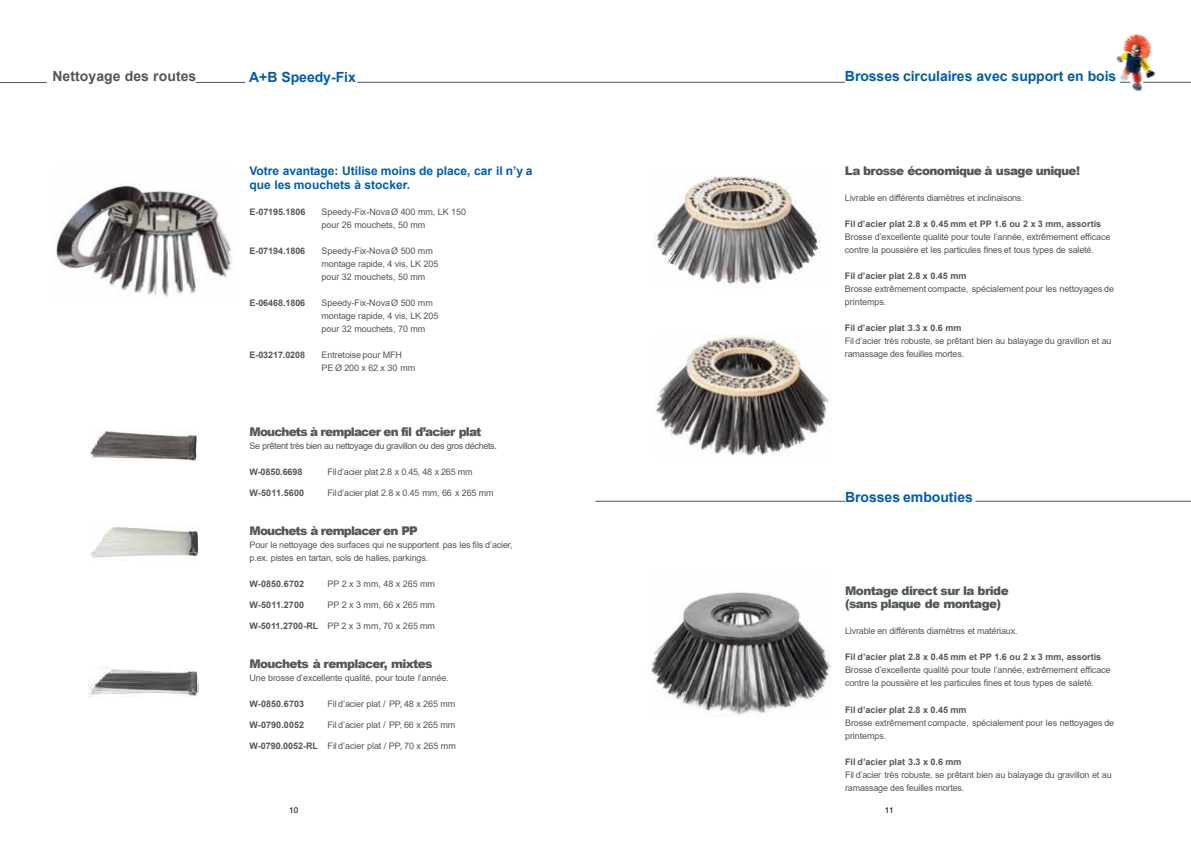
<style>
.page{position:relative;width:1191px;height:843px;background:#fff}
.page>*{position:absolute;margin:0;border:0;box-sizing:border-box;transform-origin:0 0}
.t1{font:700 14px "Arial";letter-spacing:-.005em;color:#005daa}
.t2{font:700 14px "Arial";letter-spacing:.005em;color:#52575a}
.t3{font:900 12px/13px "Arial";letter-spacing:-.055em;color:#52575a}
.t4{font:700 12px/14px "Arial";color:#005daa}
.t5{font:9px/13px "Arial";letter-spacing:-.015em;color:#52575a}
.t6{font:700 9px "Arial";color:#52575a}
.t7{font:9px "Arial";letter-spacing:-.035em;color:#52575a}
.t8{font:9px "Arial";letter-spacing:.255em;color:#52575a}
.t9{font:9px "Arial";letter-spacing:.005em;color:#52575a}
.t10{font:8px "Arial";color:#000}
.s1{font-weight:700}
</style>
<div class="page">
<hr style="left:595px;top:501px;width:250px;height:1px;background:#52575a">
<hr style="left:975px;top:501px;width:216px;height:1px;background:#52575a">
<hr style="left:0;top:82px;width:47px;height:1px;background:#52575a">
<hr style="left:196px;top:82px;width:49px;height:1px;background:#52575a">
<hr style="left:1143px;top:82px;width:48px;height:1px;background:#52575a">
<img style="left:1116px;top:34px;width:41px;height:57px">
<hr style="left:357px;top:82px;width:488px;height:1px;background:#52575a">
<img style="left:53px;top:184px;width:179px;height:113px">
<img style="left:89px;top:666px;width:110px;height:31px">
<img style="left:90px;top:524px;width:109px;height:34px">
<img style="left:89px;top:430px;width:109px;height:31px">
<img style="left:655px;top:335px;width:175px;height:121px">
<img style="left:653px;top:176px;width:168px;height:109px">
<img style="left:650px;top:592px;width:181px;height:123px">
<h1 class="t2" style="left:52px;top:71px;width:145px">Nettoyage des routes</h1>
<h1 class="t1" style="left:249px;top:72px;width:108px">A+B Speedy-Fix</h1>
<h1 class="t1" style="left:845px;top:71px;width:273px">Brosses circulaires avec support en bois</h1>
<h2 class="t4" style="left:249px;top:165px;width:284px">Votre avantage: Utilise moins de place, car il n’y a que les mouchets à stocker.</h2>
<p class="t6" style="left:249px;top:208px;width:57px">E-07195.1806</p>
<p class="t5" style="left:321px;top:206px;width:146px">Speedy-Fix-NovaØ 400 mm, LK 150 pour 26 mouchets, 50 mm</p>
<p class="t6" style="left:249px;top:247px;width:57px">E-07194.1806</p>
<p class="t5" style="left:321px;top:245px;width:118px">Speedy-Fix-NovaØ 500 mm montage rapide, 4 vis, LK 205 pour 32 mouchets, 50 mm</p>
<p class="t6" style="left:249px;top:299px;width:57px">E-06468.1806</p>
<p class="t5" style="left:321px;top:297px;width:118px">Speedy-Fix-NovaØ 500 mm montage rapide, 4 vis, LK 205 pour 32 mouchets, 70 mm</p>
<p class="t6" style="left:249px;top:351px;width:57px">E-03217.0208</p>
<p class="t5" style="left:321px;top:349px;width:95px">Entretoise pour MFH<br>PEØ200x62x30 mm</p>
<h2 class="t3" style="left:249px;top:426px;width:233px">Mouchets à remplacer en fil d’acier plat</h2>
<p class="t7" style="left:249px;top:442px;width:249px">Se prêtent très bien au nettoyage du gravillon ou des gros déchets.</p>
<p class="t6" style="left:249px;top:468px;width:54px">W-0850.6698</p>
<p class="t5" style="left:327px;top:466px;width:146px">Fild’acier plat 2.8 x 0.45, 48 x 265 mm</p>
<p class="t6" style="left:249px;top:489px;width:56px">W-5011.5600</p>
<p class="t5" style="left:327px;top:487px;width:168px">Fild’acier plat 2.8 x 0.45 mm, 66 x 265 mm</p>
<h2 class="t3" style="left:249px;top:525px;width:170px">Mouchets à remplacer en PP</h2>
<p class="t5" style="left:249px;top:539px;width:265px">Pour le nettoyage des surfaces qui ne supportent pas les fils d’acier, p.ex. pistes en tartan, sols de halles, parkings.</p>
<p class="t6" style="left:249px;top:580px;width:56px">W-0850.6702</p>
<p class="t8" style="left:327px;top:580px;width:109px">PP2x3mm,48x265mm</p>
<p class="t6" style="left:249px;top:601px;width:56px">W-5011.2700</p>
<p class="t8" style="left:327px;top:601px;width:109px">PP2x3mm,66x265mm</p>
<p class="t9" style="left:249px;top:622px;width:187px"><span class="s1">W-5011.2700-RL</span> PP 2 x 3 mm, 70 x 265 mm</p>
<h2 class="t3" style="left:249px;top:658px;width:184px">Mouchets à remplacer, mixtes</h2>
<p class="t5" style="left:249px;top:672px;width:201px">Une brosse d’excellente qualité, pour toute l’année.</p>
<p class="t6" style="left:249px;top:700px;width:56px">W-0850.6703</p>
<p class="t5" style="left:327px;top:698px;width:129px">Fil d’acier plat / PP, 48 x 265 mm</p>
<p class="t6" style="left:249px;top:721px;width:56px">W-0790.0052</p>
<p class="t5" style="left:327px;top:719px;width:129px">Fil d’acier plat / PP, 66 x 265 mm</p>
<p class="t5" style="left:249px;top:740px;width:208px"><span class="s1">W-0790.0052-RL</span> Fild’acier plat / PP, 70 x 265 mm</p>
<h2 class="t3" style="left:845px;top:165px;width:236px">La brosse économique à usage unique!</h2>
<p class="t5" style="left:845px;top:192px;width:180px">Livrable en différents diamètres et inclinaisons.</p>
<p class="t6" style="left:845px;top:220px;width:258px">Fil d’acier plat 2.8 x 0.45 mm et PP 1.6 ou 2 x 3 mm, assortis</p>
<p class="t5" style="left:845px;top:231px;width:267px">Brosse d’excellente qualité pour toute l’année, extrêmement efficace contre la poussière et les particules fines et tous types de saleté.</p>
<p class="t6" style="left:845px;top:272px;width:123px">Fil d’acier plat 2.8 x 0.45 mm</p>
<p class="t5" style="left:845px;top:283px;width:271px">Brosse extrêmement compacte, spécialement pour les nettoyages de printemps.</p>
<p class="t6" style="left:845px;top:324px;width:118px">Fil d’acier plat 3.3 x 0.6 mm</p>
<p class="t5" style="left:845px;top:335px;width:268px">Fil d’acier très robuste, se prêtant bien au balayage du gravillon et au ramassage des feuilles mortes.</p>
<h1 class="t1" style="left:845px;top:491px;width:129px">Brosses embouties</h1>
<h2 class="t3" style="left:845px;top:585px;width:165px">Montage direct sur la bride (sans plaque de montage)</h2>
<p class="t5" style="left:845px;top:625px;width:174px">Livrable en différents diamètres et matériaux.</p>
<p class="t6" style="left:845px;top:653px;width:258px">Fil d’acier plat 2.8 x 0.45 mm et PP 1.6 ou 2 x 3 mm, assortis</p>
<p class="t5" style="left:845px;top:664px;width:267px">Brosse d’excellente qualité pour toute l’année, extrêmement efficace contre la poussière et les particules fines et tous types de saleté.</p>
<p class="t6" style="left:845px;top:705px;width:123px">Fil d’acier plat 2.8 x 0.45 mm</p>
<p class="t5" style="left:845px;top:716px;width:271px">Brosse extrêmement compacte, spécialement pour les nettoyages de printemps.</p>
<p class="t6" style="left:845px;top:757px;width:118px">Fil d’acier plat 3.3 x 0.6 mm</p>
<p class="t5" style="left:845px;top:768px;width:268px">Fil d’acier très robuste, se prêtant bien au balayage du gravillon et au ramassage des feuilles mortes.</p>
<p class="t10" style="left:289px;top:806px;width:10px">10</p>
<p class="t10" style="left:884px;top:806px;width:10px">11</p>
</div>
